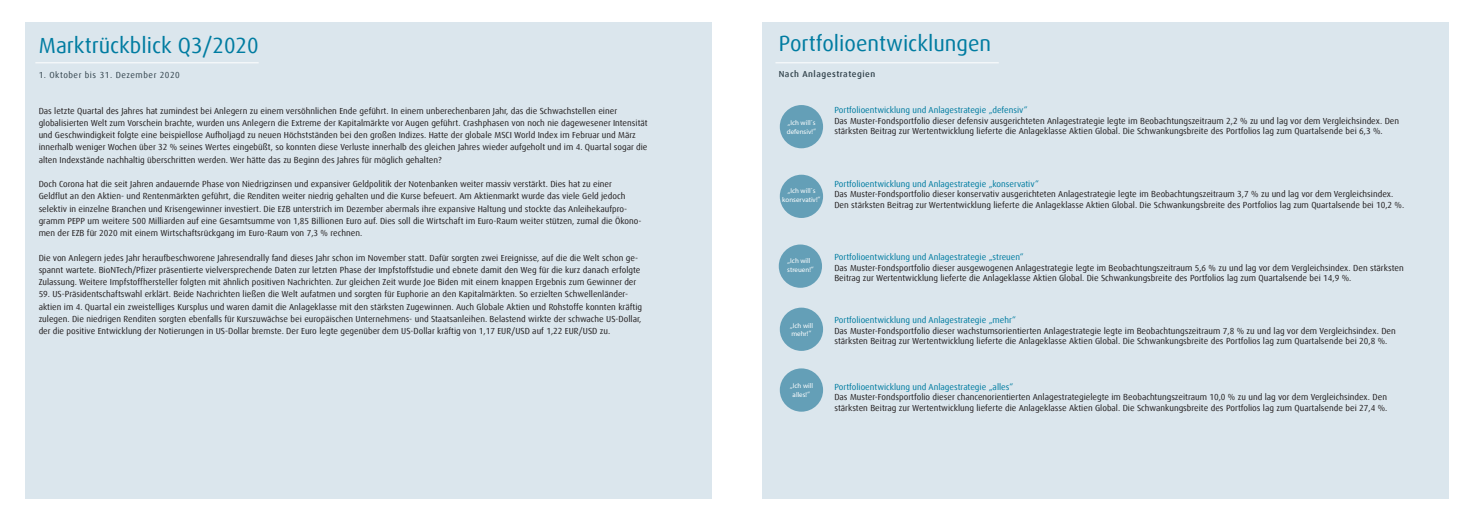
<style>
.page{position:relative;width:1474px;height:521px;background:#fff}
.page>*{position:absolute;margin:0;border:0;box-sizing:border-box;transform-origin:0 0}
.Copy_Headline{font:21.88px "Dax Offc";color:#007ca1}
.t1{font:8.75px/12.2px "Dax Offc";color:#231f20}
.t2{font:8.75px "Dax Offc";color:#007ca1}
.Copy{font:8.75px "Dax Offc";letter-spacing:.06em;color:#33444d}
.Copy-2{font:500 8.75px "Dax Offc";letter-spacing:.06em;color:#33444d}
.t3{font:7px/8.4px "Myriad Pro";color:#fff}
.s1{font-family:"Dax Offc"}
</style>
<div class="page">
<div style="left:25px;top:22px;width:686px;height:477px;background:#dbe6ed"></div>
<div style="left:762px;top:22px;width:686px;height:477px;background:#dbe6ed"></div>
<hr style="left:35px;top:62px;width:224px;height:1px;background:#fff">
<hr style="left:775px;top:62px;width:223px;height:1px;background:#fff">
<div style="left:778px;top:244px;width:44px;height:44px;background:#649fb7;border-radius:50%"></div>
<div style="left:779px;top:175px;width:44px;height:43px;background:#649fb7;border-radius:50%"></div>
<div style="left:779px;top:105px;width:44px;height:43px;background:#649fb7;border-radius:50%"></div>
<div style="left:779px;top:308px;width:44px;height:43px;background:#649fb7;border-radius:50%"></div>
<div style="left:779px;top:368px;width:44px;height:44px;background:#649fb7;border-radius:50%"></div>
<p class="Copy_Headline" style="left:39px;top:32px;width:221px">Marktrückblick Q3/2020</p>
<p class="Copy" style="left:39px;top:70px;width:143px">1. Oktober bis 31. Dezember 2020</p>
<p class="t1" style="left:39px;top:104px;width:580px">Das letzte Quartal des Jahres hat zumindest bei Anlegern zu einem versöhnlichen Ende geführt. In einem unberechenbaren Jahr, das die Schwachstellen einer</p>
<p class="t1" style="left:39px;top:117px;width:610px">globalisierten Welt zum Vorschein brachte, wurden uns Anlegern die Extreme der Kapitalmärkte vor Augen geführt. Crashphasen von noch nie dagewesener Intensität und Geschwindigkeit folgte eine beispiellose Aufholjagd zu neuen Höchstständen bei den großen Indizes. Hatte der globale MSCI World Index im Februar und März innerhalb weniger Wochen über 32 % seines Wertes eingebüßt, so konnten diese Verluste innerhalb des gleichen Jahres wieder aufgeholt und im 4. Quartal sogar die alten Indexstände nachhaltig überschritten werden. Wer hätte das zu Beginn des Jahres für möglich gehalten?</p>
<p class="t1" style="left:39px;top:178px;width:575px">Doch Corona hat die seit Jahren andauernde Phase von Niedrigzinsen und expansiver Geldpolitik der Notenbanken weiter massiv verstärkt. Dies hat zu einer</p>
<p class="t1" style="left:39px;top:190px;width:588px">Geldflut an den Aktien- und Rentenmärkten geführt, die Renditen weiter niedrig gehalten und die Kurse befeuert. Am Aktienmarkt wurde das viele Geld jedoch</p>
<p class="t1" style="left:39px;top:202px;width:604px">selektiv in einzelne Branchen und Krisengewinner investiert. Die EZB unterstrich im Dezember abermals ihre expansive Haltung und stockte das Anleihekaufpro&shy;gramm PEPP um weitere 500 Milliarden auf eine Gesamtsumme von 1,85 Billionen Euro auf. Dies soll die Wirtschaft im Euro-Raum weiter stützen, zumal die Ökono&shy;men der EZB für 2020 mit einem Wirtschaftsrückgang im Euro-Raum von 7,3 % rechnen.</p>
<p class="t1" style="left:39px;top:251px;width:603px">Die von Anlegern jedes Jahr heraufbeschworene Jahresendrally fand dieses Jahr schon im November statt. Dafür sorgten zwei Ereignisse, auf die die Welt schon ge&shy;spannt wartete. BioNTech/Pfizer präsentierte vielversprechende Daten zur letzten Phase der Impfstoffstudie und ebnete damit den Weg für die kurz danach erfolgte<br>Zulassung. Weitere Impfstoffhersteller folgten mit ähnlich positiven Nachrichten. Zur gleichen Zeit wurde Joe Biden mit einem knappen Ergebnis zum Gewinner der</p>
<p class="t1" style="left:39px;top:288px;width:605px">59. US-Präsidentschaftswahl erklärt. Beide Nachrichten ließen die Welt aufatmen und sorgten für Euphorie an den Kapitalmärkten. So erzielten Schwellenländer&shy;aktien im 4. Quartal ein zweistelliges Kursplus und waren damit die Anlageklasse mit den stärksten Zugewinnen. Auch Globale Aktien und Rohstoffe konnten kräftig zulegen. Die niedrigen Renditen sorgten ebenfalls für Kurszuwächse bei europäischen Unternehmens- und Staatsanleihen. Belastend wirkte der schwache US-Dollar, der die positive Entwicklung der Notierungen in US-Dollar bremste. Der Euro legte gegenüber dem US-Dollar kräftig von 1,17 EUR/USD auf 1,22 EUR/USD zu.</p>
<p class="Copy_Headline" style="left:778px;top:29px;width:214px">Portfolioentwicklungen</p>
<p class="Copy-2" style="left:778px;top:69px;width:98px">Nach Anlagestrategien</p>
<p class="t2" style="left:834px;top:105px;width:195px">Portfolioentwicklung und Anlagestrategie „defensiv“</p>
<p class="t1" style="left:834px;top:115px;width:566px;line-height:10.5px">Das Muster-Fondsportfolio dieser defensiv ausgerichteten Anlagestrategie legte im Beobachtungszeitraum 2,2 % zu und lag vor dem Vergleichsindex. Den stärksten Beitrag zur Wertentwicklung lieferte die Anlageklasse Aktien Global. Die Schwankungsbreite des Portfolios lag zum Quartalsende bei 6,3 %.</p>
<p class="t3" style="left:786px;top:119px;width:31px"><span class="s1">„</span>Ich will´s defensiv!<span class="s1">“</span></p>
<p class="t3" style="left:782px;top:187px;width:40px;text-align:center"><span class="s1">„</span>Ich will´s konservativ!<span class="s1">“</span></p>
<p class="t2" style="left:834px;top:178px;width:206px">Portfolioentwicklung und Anlagestrategie „konservativ“</p>
<p class="t1" style="left:834px;top:189px;width:571px;line-height:10.5px">Das Muster-Fondsportfolio dieser konservativ ausgerichteten Anlagestrategie legte im Beobachtungszeitraum 3,7 % zu und lag vor dem Vergleichsindex.<br>Den stärksten Beitrag zur Wertentwicklung lieferte die Anlageklasse Aktien Global. Die Schwankungsbreite des Portfolios lag zum Quartalsende bei 10,2 %.</p>
<p class="t3" style="left:787px;top:257px;width:28px"><span class="s1">„</span>Ich will streuen!<span class="s1">“</span></p>
<p class="t3" style="left:789px;top:321px;width:25px"><span class="s1">„</span>Ich will mehr!<span class="s1">“</span></p>
<p class="t3" style="left:789px;top:381px;width:25px;text-align:center"><span class="s1">„</span>Ich will alles!<span class="s1">“</span></p>
<p class="t2" style="left:834px;top:252px;width:191px">Portfolioentwicklung und Anlagestrategie „streuen“</p>
<p class="t1" style="left:834px;top:262px;width:571px;line-height:10.5px">Das Muster-Fondsportfolio dieser ausgewogenen Anlagestrategie legte im Beobachtungszeitraum 5,6 % zu und lag vor dem Vergleichsindex. Den stärksten<br>Beitrag zur Wertentwicklung lieferte die Anlageklasse Aktien Global. Die Schwankungsbreite des Portfolios lag zum Quartalsende bei 14,9 %.</p>
<p class="t2" style="left:834px;top:315px;width:183px">Portfolioentwicklung und Anlagestrategie „mehr“</p>
<p class="t1" style="left:834px;top:325px;width:563px;line-height:10.5px">Das Muster-Fondsportfolio dieser wachstumsorientierten Anlagestrategie legte im Beobachtungszeitraum 7,8 % zu und lag vor dem Vergleichsindex. Den stärksten Beitrag zur Wertentwicklung lieferte die Anlageklasse Aktien Global. Die Schwankungsbreite des Portfolios lag zum Quartalsende bei 20,8 %.</p>
<p class="t2" style="left:834px;top:381px;width:180px">Portfolioentwicklung und Anlagestrategie „alles“</p>
<p class="t1" style="left:834px;top:392px;width:554px;line-height:10.5px">Das Muster-Fondsportfolio dieser chancenorientierten Anlagestrategielegte im Beobachtungszeitraum 10,0 % zu und lag vor dem Vergleichsindex. Den stärksten Beitrag zur Wertentwicklung lieferte die Anlageklasse Aktien Global. Die Schwankungsbreite des Portfolios lag zum Quartalsende bei 27,4 %.</p>
</div>
